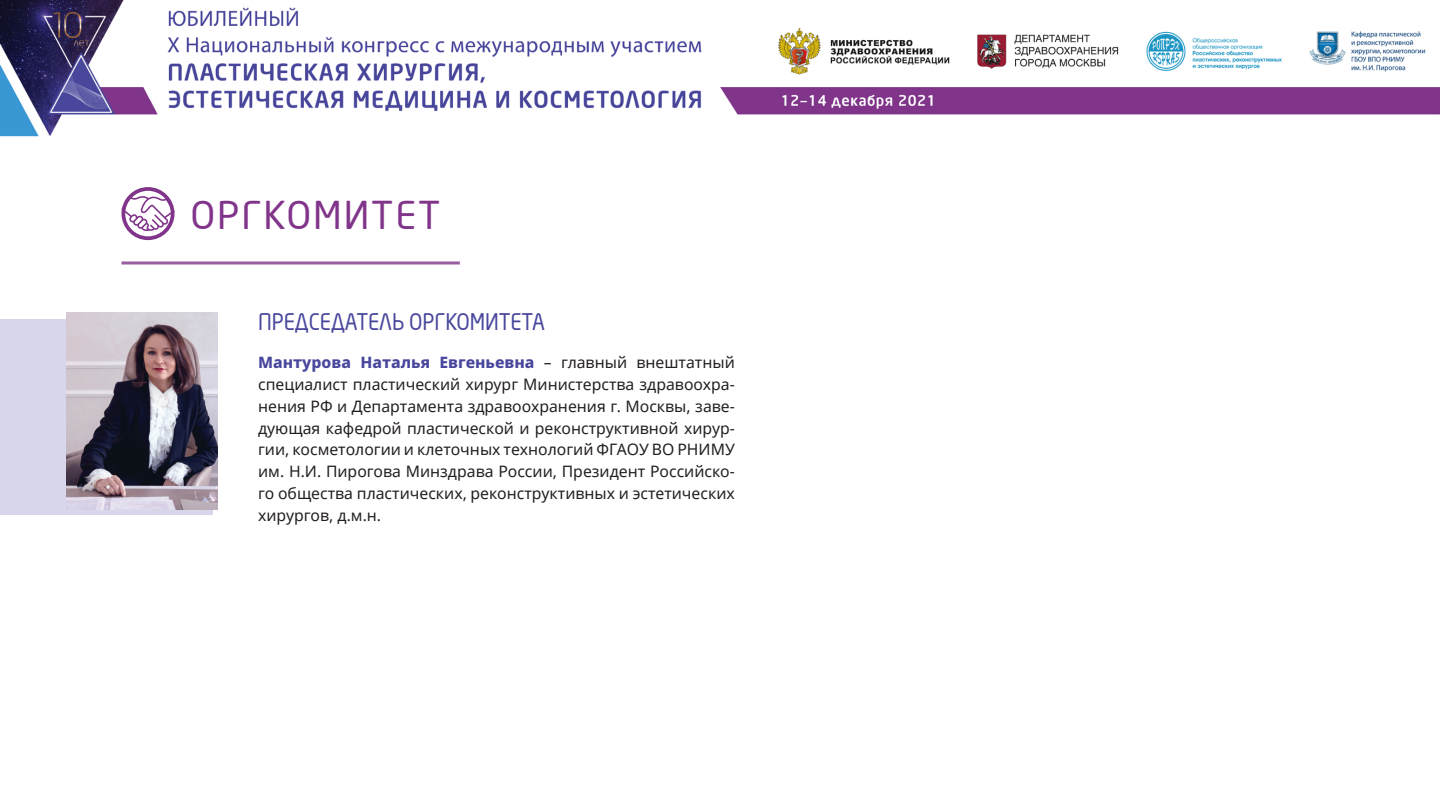
<style>
.page{position:relative;width:1440px;height:810px;background:#fff}
.page>*{position:absolute;margin:0;border:0;box-sizing:border-box;transform-origin:0 0}
.t1{font:37.65px "Neo Sans Cyr";letter-spacing:.05em;color:#81358a}
.t2{font:22.5px "Neo Sans Pro";color:#48479d;scale:.9 1}
.t3{font:15.75px/21.8px "Noto Sans";color:#231f20;text-align:justify}
.s1{font-weight:800;color:#48479d}
</style>
<div class="page">
<img style="left:0;top:0;width:1440px;height:515px">
<div style="left:0;top:319px;width:212px;height:196px;background:#d8d6eb"></div>
<img style="left:67px;top:313px;width:151px;height:196px">
<hr style="left:122px;top:261px;width:338px;height:3px;background:#9a5da1">
<div style="left:122px;top:187px;width:53px;height:53px;border:4px solid #81358a;border-radius:50%"></div>
<svg style="left:121px;top:196px;width:54px;height:35px"></svg>
<h1 class="t1" style="left:191px;top:193px;width:251px">ОРГКОМИТЕТ</h1>
<h2 class="t2" style="left:258px;top:308px;width:320px">ПРЕДСЕДАТЕЛЬ ОРГКОМИТЕТА</h2>
<p class="t3" style="left:258px;top:352px;width:478px"><span class="s1">Мантурова Наталья Евгеньевна</span> – главный внештатный специалист пластический хирург Министерства здравоохра&shy;нения РФ и Департамента здравоохранения г. Москвы, заве&shy;дующая кафедрой пластической и реконструктивной хирур&shy;гии, косметологии и клеточных технологий ФГАОУ ВО РНИМУ им. Н.И. Пирогова Минздрава России, Президент Российско&shy;го общества пластических, реконструктивных и эстетических хирургов, д.м.н.</p>
</div>
